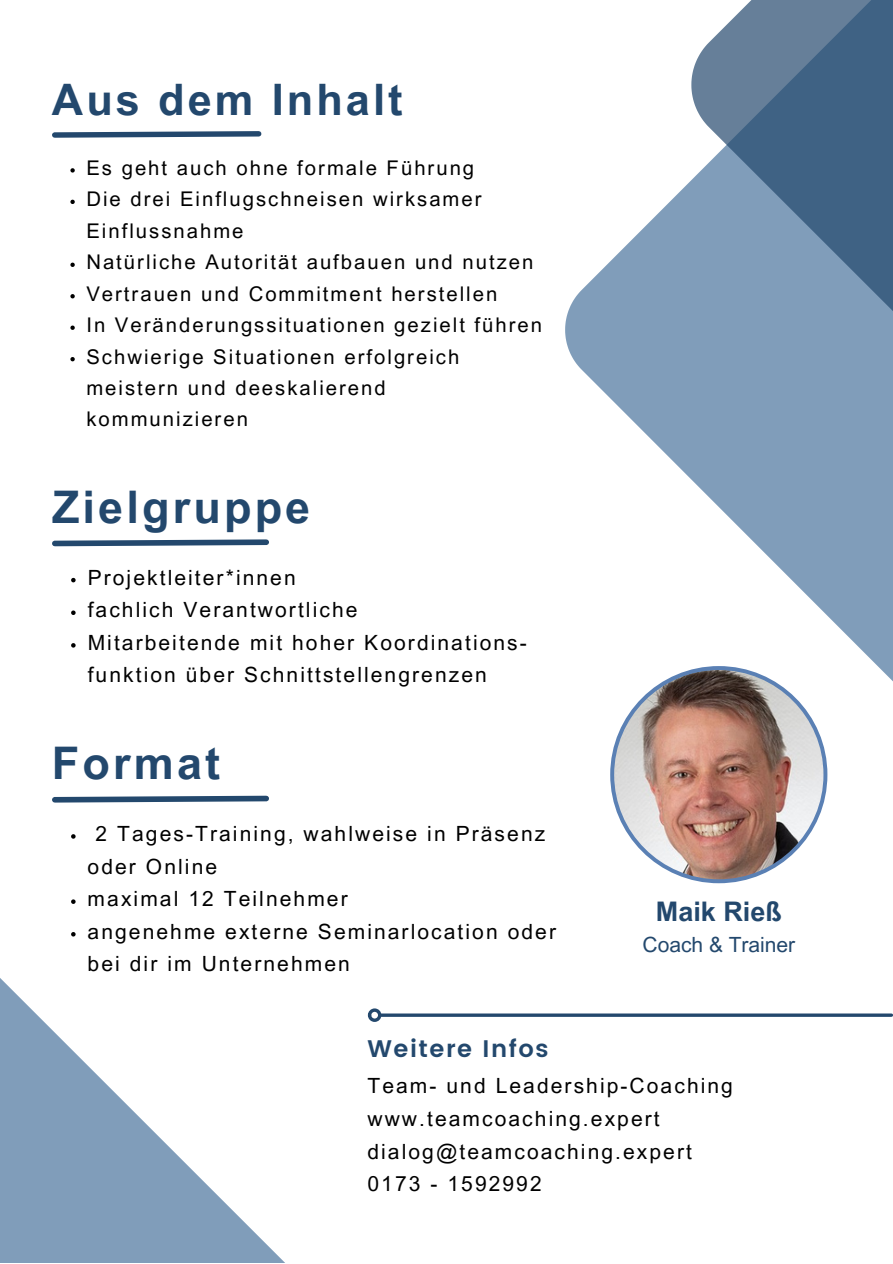
<style>
.page{position:relative;width:893px;height:1264px;background:#fff}
.page>*{position:absolute;margin:0;border:0;box-sizing:border-box;transform-origin:0 0}
.t1{font:700 45px "Arial MT Pro";letter-spacing:.07em;color:#23486d}
.t2{font:700 43.35px "Arial MT Pro";letter-spacing:.07em;color:#23486d}
.t3{font:700 27px "Arial MT Pro";color:#23486d}
.t4{font:600 24px "Poppins";letter-spacing:.065em;color:#23486d}
.t5{font:21px/32.5px "Arial MT Pro";letter-spacing:.1em;color:#000}
.t6{font:21px "Arial MT Pro";color:#23486d}
.t7{font:20.25px/31.5px "Arial MT Pro";letter-spacing:.1em;color:#000}
</style>
<div class="page">
<svg style="left:565px;top:180px;width:327px;height:501px"></svg>
<svg style="left:691px;top:0;width:201px;height:504px;background:#708daa"></svg>
<svg style="left:0;top:903px;width:284px;height:359px"></svg>
<img style="left:610px;top:666px;width:217px;height:217px">
<hr style="left:381px;top:1013px;width:510px;height:3px;background:#23486d">
<div style="left:368px;top:1008px;width:13px;height:13px;border:3px solid #23486d;border-radius:50%"></div>
<svg style="left:52px;top:131px;width:210px;height:7px"></svg>
<svg style="left:70px;top:168px;width:5px;height:4px"></svg>
<svg style="left:70px;top:200px;width:5px;height:4px"></svg>
<svg style="left:70px;top:262px;width:5px;height:5px"></svg>
<svg style="left:70px;top:294px;width:5px;height:4px"></svg>
<svg style="left:70px;top:325px;width:5px;height:5px"></svg>
<svg style="left:70px;top:357px;width:5px;height:4px"></svg>
<svg style="left:52px;top:539px;width:217px;height:8px"></svg>
<svg style="left:71px;top:578px;width:5px;height:4px"></svg>
<svg style="left:71px;top:610px;width:5px;height:5px"></svg>
<svg style="left:71px;top:643px;width:5px;height:4px"></svg>
<svg style="left:52px;top:795px;width:217px;height:8px"></svg>
<svg style="left:71px;top:834px;width:5px;height:4px"></svg>
<svg style="left:71px;top:899px;width:5px;height:4px"></svg>
<svg style="left:71px;top:932px;width:5px;height:4px"></svg>
<p class="t2" style="left:52px;top:83px;width:352px">Aus dem Inhalt</p>
<p class="t7" style="left:86px;top:154px;width:389px">Es geht auch ohne formale Führung</p>
<p class="t7" style="left:86px;top:186px;width:396px">Die drei Einflugschneisen wirksamer<br>Einflussnahme</p>
<p class="t7" style="left:86px;top:249px;width:448px">Natürliche Autorität aufbauen und nutzen</p>
<p class="t7" style="left:86px;top:280px;width:412px">Vertrauen und Commitment herstellen</p>
<p class="t7" style="left:86px;top:312px;width:457px">In Veränderungssituationen gezielt führen</p>
<p class="t7" style="left:86px;top:343px;width:374px">Schwierige Situationen erfolgreich meistern und deeskalierend kommunizieren</p>
<p class="t1" style="left:52px;top:490px;width:260px">Zielgruppe</p>
<p class="t5" style="left:88px;top:563px;width:209px">Projektleiter*innen</p>
<p class="t5" style="left:88px;top:596px;width:271px">fachlich Verantwortliche</p>
<p class="t5" style="left:88px;top:629px;width:440px">Mitarbeitende mit hoher Koordinations&shy;funktion über Schnittstellengrenzen</p>
<p class="t1" style="left:52px;top:746px;width:170px">Format</p>
<p class="t5" style="left:88px;top:820px;width:459px;text-indent:8px">2 Tages-Training, wahlweise in Präsenz oder Online</p>
<p class="t5" style="left:88px;top:885px;width:261px">maximal 12 Teilnehmer</p>
<p class="t5" style="left:88px;top:917px;width:470px">angenehme externe Seminarlocation oder bei dir im Unternehmen</p>
<p class="t3" style="left:656px;top:901px;width:127px">Maik Rieß</p>
<p class="t6" style="left:642px;top:937px;width:154px">Coach &amp; Trainer</p>
<p class="t4" style="left:367px;top:1034px;width:182px">Weitere Infos</p>
<p class="t5" style="left:367px;top:1072px;width:367px">Team- und Leadership-Coaching</p>
<p class="t5" style="left:367px;top:1104px;width:294px">www.teamcoaching.expert</p>
<p class="t5" style="left:367px;top:1137px;width:326px">dialog@teamcoaching.expert</p>
<p class="t5" style="left:367px;top:1170px;width:176px">0173 - 1592992</p>
</div>
